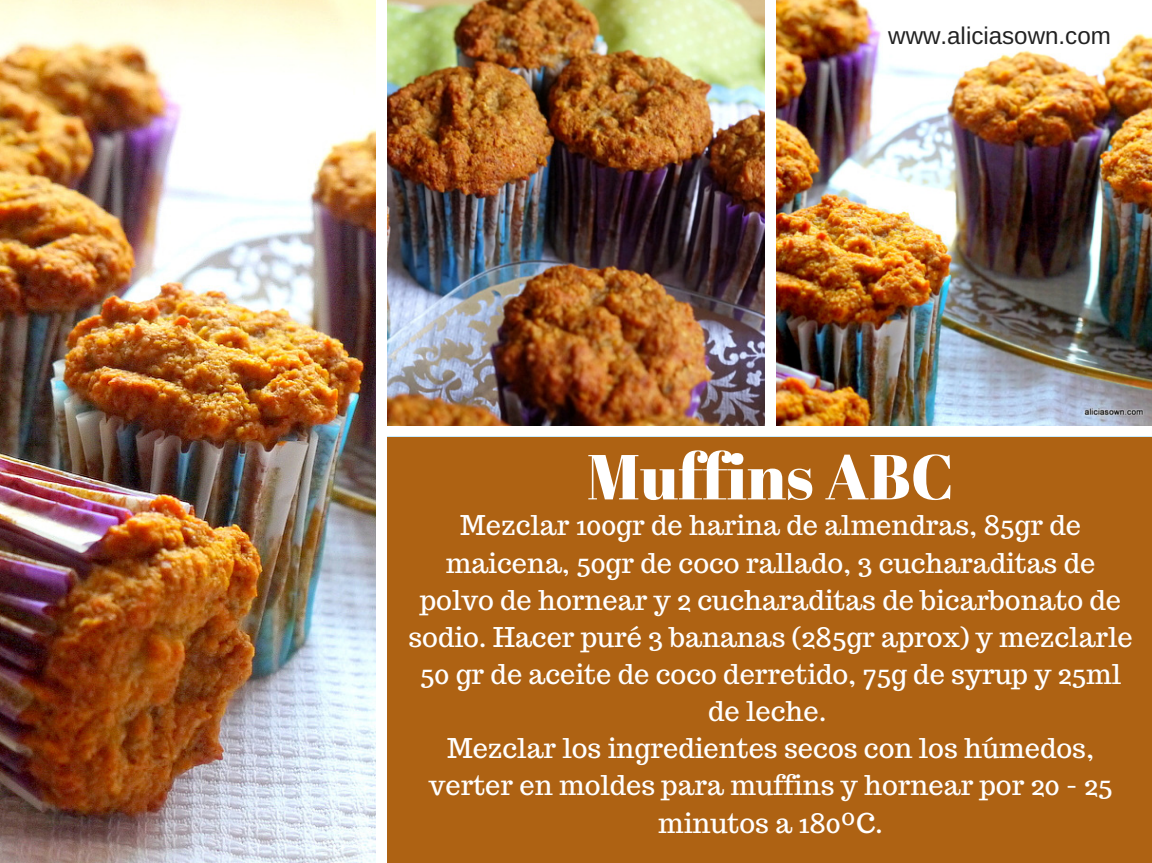
<style>
.page{position:relative;width:1152px;height:863px;background:#fff}
.page>*{position:absolute;margin:0;border:0;box-sizing:border-box;transform-origin:0 0}
.t1{font:63.45px "Abril Fatface";color:#fff}
.t2{font:27.15px/37.2px "Trocchi";color:#fff;text-align:center}
.t3{font:24.15px "Arimo";color:#222}
</style>
<div class="page">
<img style="left:0;top:0;width:376px;height:862px">
<img style="left:387px;top:0;width:378px;height:425px">
<img style="left:776px;top:0;width:376px;height:425px">
<div style="left:387px;top:437px;width:765px;height:425px;background:#ae6213"></div>
<p class="t3" style="left:888px;top:22px;width:224px">www.aliciasown.com</p>
<h1 class="t1" style="left:587px;top:432px;width:369px">Muffins ABC</h1>
<p class="t2" style="left:408px;top:507px;width:726px">Mezclar 100gr de harina de almendras, 85gr de maicena, 50gr de coco rallado, 3 cucharaditas de polvo de hornear y 2 cucharaditas de bicarbonato de sodio. Hacer puré 3 bananas (285gr aprox) y mezclarle 50 gr de aceite de coco derretido, 75g de syrup y 25ml de leche.<br>Mezclar los ingredientes secos con los húmedos, verter en moldes para muffins y hornear por 20 - 25 minutos a 180ºC.</p>
</div>
